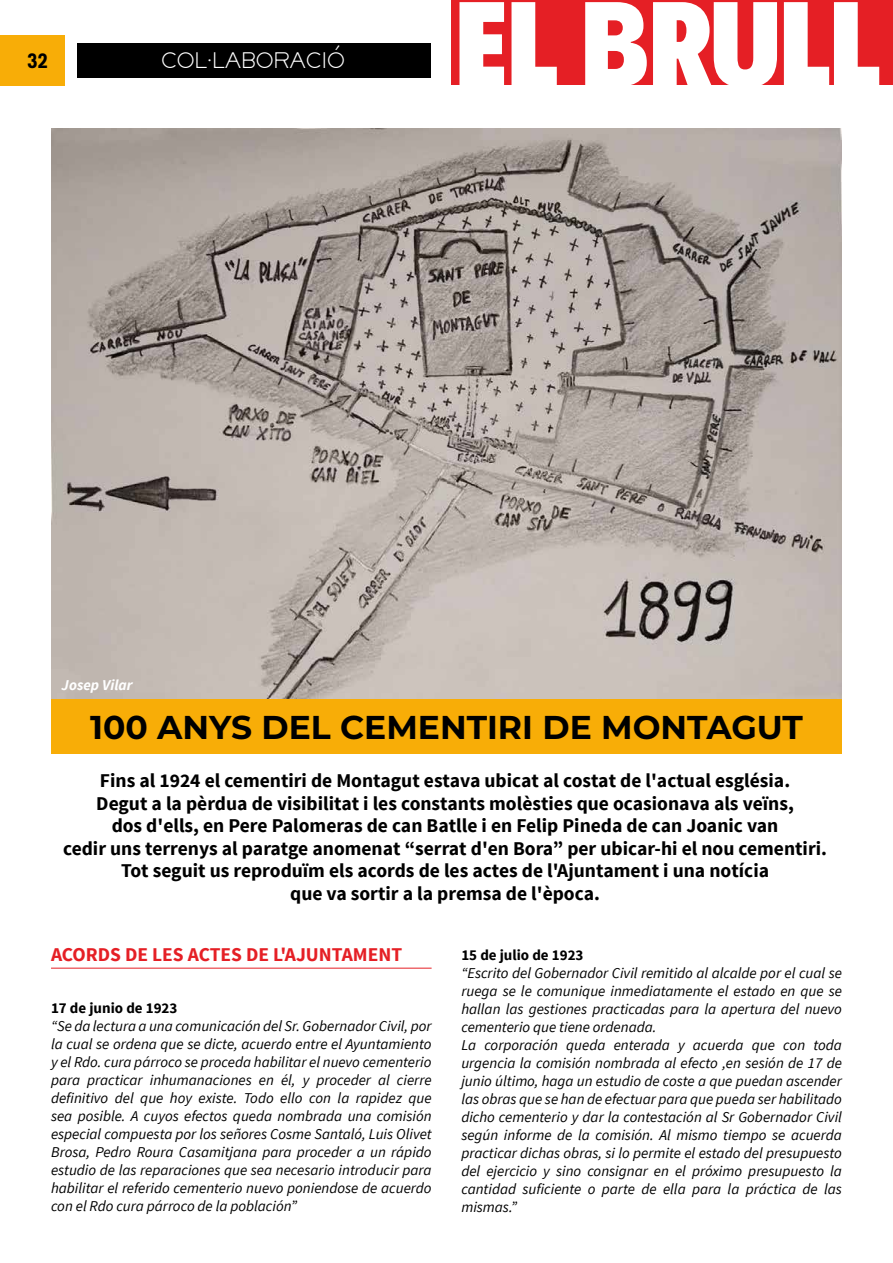
<style>
.page{position:relative;width:893px;height:1263px;background:#fff}
.page>*{position:absolute;margin:0;border:0;box-sizing:border-box;transform-origin:0 0}
.t1{font:900 122.4px "Decalotype";color:#fff}
.t2{font:700 33px "Montserrat";color:#000}
.t3{font:700 21px "Decalotype";color:#000}
.t4{font:700 19.5px/22.5px "Source Sans Pro";color:#000;text-align:center}
.t5{font:700 19.5px "Source Sans Pro";color:#e51f25}
.t6{font:200 18px "Lorano";color:#fff}
.t7{font:italic 15px/18px "Source Sans Pro";color:#000;text-align:justify}
.t8{font:700 15px "Source Sans Pro";color:#000}
.t9{font:italic 700 15px "Source Sans Pro";color:#fff}
</style>
<div class="page">
<img style="left:51px;top:129px;width:791px;height:570px">
<div style="left:451px;top:0;width:441px;height:85px;background:#e51f25"></div>
<div style="left:77px;top:43px;width:353px;height:34px;background:#000"></div>
<div style="left:0;top:35px;width:65px;height:50px;background:#f8ad07"></div>
<div style="left:51px;top:699px;width:791px;height:55px;background:#f8ad07"></div>
<hr style="left:51px;top:968px;width:381px;height:1px;background:#e51f25">
<h3 class="t3" style="left:28px;top:46px;width:22px">32</h3>
<p class="t6" style="left:162px;top:45px;width:185px">COL·LABORACIÓ</p>
<h1 class="t1" style="left:456px;top:-41px;width:426px">EL BRULL</h1>
<p class="t9" style="left:62px;top:675px;width:72px">Josep Vilar</p>
<h2 class="t2" style="left:90px;top:703px;width:714px">100 ANYS DEL CEMENTIRI DE MONTAGUT</h2>
<p class="t4" style="left:63px;top:770px;width:765px">Fins al 1924 el cementiri de Montagut estava ubicat al costat de l'actual església.<br>Degut a la pèrdua de visibilitat i les constants molèsties que ocasionava als veïns,<br>dos d'ells, en Pere Palomeras de can Batlle i en Felip Pineda de can Joanic van<br>cedir uns terrenys al paratge anomenat “serrat d'en Bora” per ubicar-hi el nou cementiri.<br>Tot seguit us reproduïm els acords de les actes de l'Ajuntament i una notícia<br>que va sortir a la premsa de l'època.</p>
<h3 class="t5" style="left:51px;top:942px;width:353px">ACORDS DE LES ACTES DE L'AJUNTAMENT</h3>
<p class="t8" style="left:51px;top:998px;width:128px">17 de junio de 1923</p>
<p class="t7" style="left:51px;top:1017px;width:382px">“Se da lectura a una comunicación del Sr. Gobernador Civil, por la cual se ordena que se dicte, acuerdo entre el Ayuntamiento y el Rdo. cura párroco se proceda habilitar el nuevo cementerio para practicar inhumanaciones en él, y proceder al cierre definitivo del que hoy existe. Todo ello con la rapidez que sea posible. A cuyos efectos queda nombrada una comisión especial compuesta por los señores Cosme Santaló, Luis Olivet Brosa, Pedro Roura Casamitjana para proceder a un rápido estudio de las reparaciones que sea necesario introducir para habilitar el referido cementerio nuevo poniendose de acuerdo con el Rdo cura párroco de la población”</p>
<p class="t8" style="left:461px;top:945px;width:124px">15 de julio de 1923</p>
<p class="t7" style="left:461px;top:963px;width:382px;text-align:left">“Escrito del Gobernador Civil remitido al alcalde por el cual se ruega se le comunique inmediatamente el estado en que se hallan las gestiones practicadas para la apertura del nuevo cementerio que tiene ordenada.<br>La corporación queda enterada y acuerda que con toda urgencia la comisión nombrada al efecto ,en sesión de 17 de junio último, haga un estudio de coste a que puedan ascender las obras que se han de efectuar para que pueda ser habilitado dicho cementerio y dar la contestación al Sr Gobernador Civil según informe de la comisión. Al mismo tiempo se acuerda practicar dichas obras, si lo permite el estado del presupuesto del ejercicio y sino consignar en el próximo presupuesto la cantidad suficiente o parte de ella para la práctica de las mismas.”</p>
</div>
